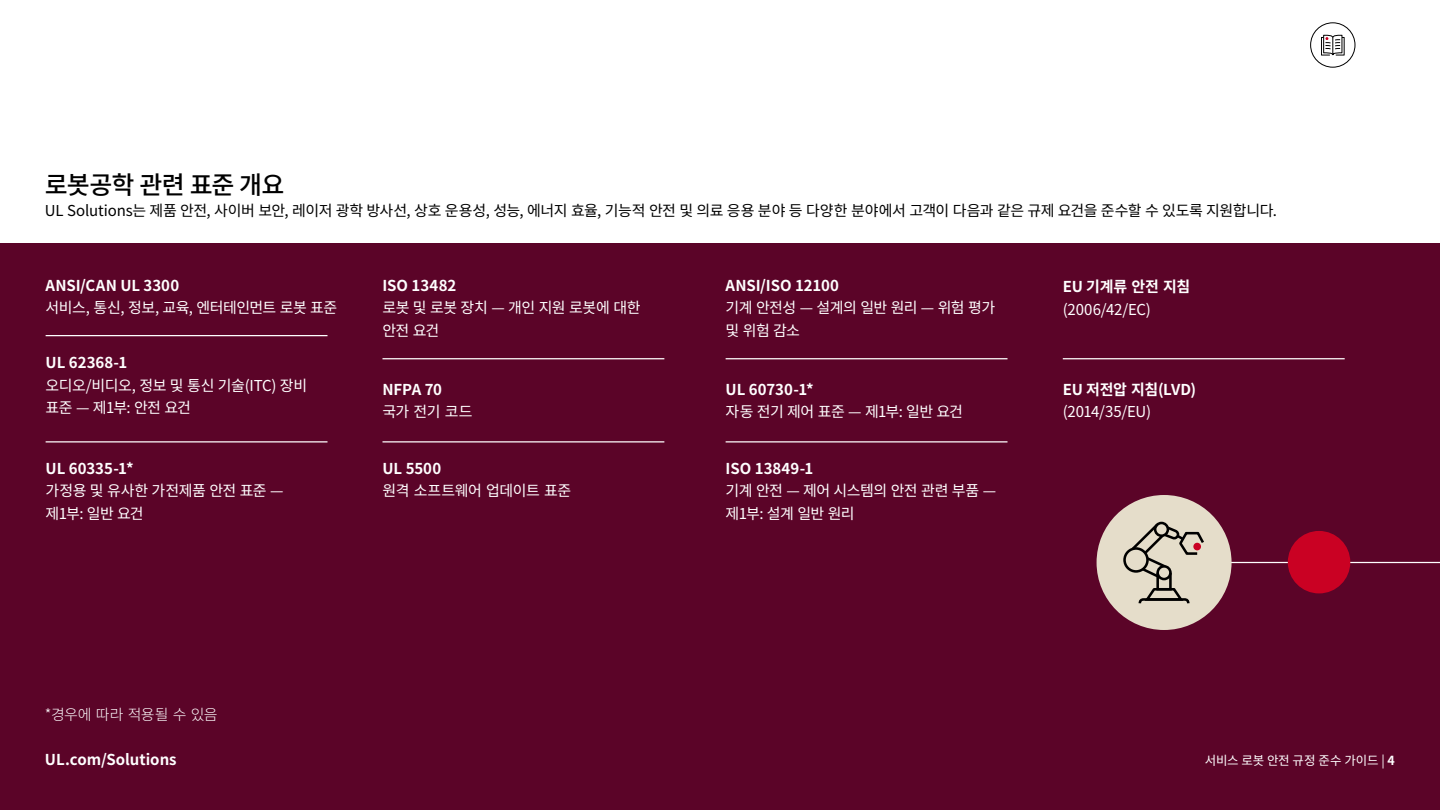
<style>
.page{position:relative;width:1440px;height:810px;background:#fff}
.page>*{position:absolute;margin:0;border:0;box-sizing:border-box;transform-origin:0 0}
.t1{font:500 25px "Noto Sans CJ Kkr";letter-spacing:-.04em;color:#000}
.t2{font:15px/22.5px "Noto Sans CJ Kkr";letter-spacing:-.035em;color:#fff}
.t3{font:700 15px "Noto Sans CJ Kkr";color:#fff}
.t4{font:15px "Noto Sans CJ Kkr";letter-spacing:-.02em;color:#000}
.t5{font:300 15px "Noto Sans CJ Kkr";letter-spacing:-.025em;color:#fff}
.t6{font:700 15px "Noto Sans CJ Kkr";letter-spacing:-.025em;color:#fff}
.t7{font:12.5px "Noto Sans CJ Kkr";letter-spacing:-.025em;color:#fff}
.s1{font-weight:700}
</style>
<div class="page">
<div style="left:0;top:244px;width:1440px;height:566px;background:#5b0428"></div>
<hr style="left:726px;top:358px;width:282px;height:1px;background:#fff">
<hr style="left:726px;top:441px;width:282px;height:1px;background:#fff">
<hr style="left:1063px;top:358px;width:282px;height:1px;background:#fff">
<hr style="left:1214px;top:562px;width:226px;height:1px;background:#fff">
<hr style="left:382px;top:441px;width:282px;height:1px;background:#fff">
<hr style="left:382px;top:358px;width:282px;height:1px;background:#fff">
<hr style="left:46px;top:441px;width:282px;height:1px;background:#fff">
<hr style="left:46px;top:335px;width:282px;height:1px;background:#fff">
<div style="left:1097px;top:495px;width:135px;height:135px;background:#e5ddca;border-radius:50%"></div>
<svg style="left:1138px;top:588px;width:52px;height:15px"></svg>
<div style="left:1156px;top:571px;width:16px;height:20px;border:3px solid #000"></div>
<div style="left:1123px;top:547px;width:26px;height:26px;border:3px solid #000;border-radius:50%"></div>
<svg style="left:1129px;top:522px;width:75px;height:58px"></svg>
<div style="left:1193px;top:543px;width:8px;height:7px;background:#ca0123;border-radius:50%"></div>
<div style="left:1288px;top:531px;width:62px;height:62px;background:#ca0123;border-radius:50%"></div>
<div style="left:1310px;top:22px;width:45px;height:46px;border:1px solid #000;border-radius:50%"></div>
<svg style="left:1321px;top:35px;width:24px;height:20px"></svg>
<h1 class="t1" style="left:45px;top:170px;width:241px">로봇공학 관련 표준 개요</h1>
<p class="t4" style="left:45px;top:202px;width:1233px">UL Solutions는 제품 안전, 사이버 보안, 레이저 광학 방사선, 상호 운용성, 성능, 에너지 효율, 기능적 안전 및 의료 응용 분야 등 다양한 분야에서 고객이 다음과 같은 규제 요건을 준수할 수 있도록 지원합니다.</p>
<p class="t3" style="left:46px;top:277px;width:135px">ANSI/CAN UL 3300</p>
<p class="t2" style="left:46px;top:297px;width:293px">서비스, 통신, 정보, 교육, 엔터테인먼트 로봇 표준</p>
<p class="t3" style="left:382px;top:277px;width:75px">ISO 13482</p>
<p class="t2" style="left:382px;top:297px;width:260px">로봇 및 로봇 장치 — 개인 지원 로봇에 대한 안전 요건</p>
<p class="t3" style="left:46px;top:355px;width:83px">UL 62368-1</p>
<p class="t2" style="left:46px;top:375px;width:263px">오디오/비디오, 정보 및 통신 기술(ITC) 장비 표준 — 제1부: 안전 요건</p>
<p class="t3" style="left:382px;top:381px;width:61px">NFPA 70</p>
<p class="t2" style="left:382px;top:401px;width:91px">국가 전기 코드</p>
<p class="t3" style="left:46px;top:460px;width:90px">UL 60335-1*</p>
<p class="t2" style="left:46px;top:480px;width:239px">가정용 및 유사한 가전제품 안전 표준 — 제1부: 일반 요건</p>
<p class="t5" style="left:45px;top:706px;width:174px">*경우에 따라 적용될 수 있음</p>
<p class="t3" style="left:382px;top:460px;width:60px">UL 5500</p>
<p class="t2" style="left:382px;top:480px;width:190px">원격 소프트웨어 업데이트 표준</p>
<p class="t3" style="left:726px;top:277px;width:115px">ANSI/ISO 12100</p>
<p class="t2" style="left:726px;top:297px;width:271px">기계 안전성 — 설계의 일반 원리 — 위험 평가 및 위험 감소</p>
<p class="t3" style="left:726px;top:381px;width:90px">UL 60730-1*</p>
<p class="t2" style="left:726px;top:401px;width:239px">자동 전기 제어 표준 — 제1부: 일반 요건</p>
<p class="t3" style="left:726px;top:460px;width:89px">ISO 13849-1</p>
<p class="t2" style="left:726px;top:480px;width:272px">기계 안전 — 제어 시스템의 안전 관련 부품 — 제1부: 설계 일반 원리</p>
<p class="t3" style="left:1063px;top:278px;width:129px">EU 기계류 안전 지침</p>
<p class="t2" style="left:1063px;top:298px;width:89px">(2006/42/EC)</p>
<p class="t6" style="left:1063px;top:381px;width:135px">EU 저전압 지침(LVD)</p>
<p class="t2" style="left:1063px;top:401px;width:90px">(2014/35/EU)</p>
<p class="t3" style="left:45px;top:751px;width:133px">UL.com/Solutions</p>
<p class="t7" style="left:1205px;top:753px;width:192px">서비스 로봇 안전 규정 준수 가이드 | <span class="s1">4</span></p>
</div>
